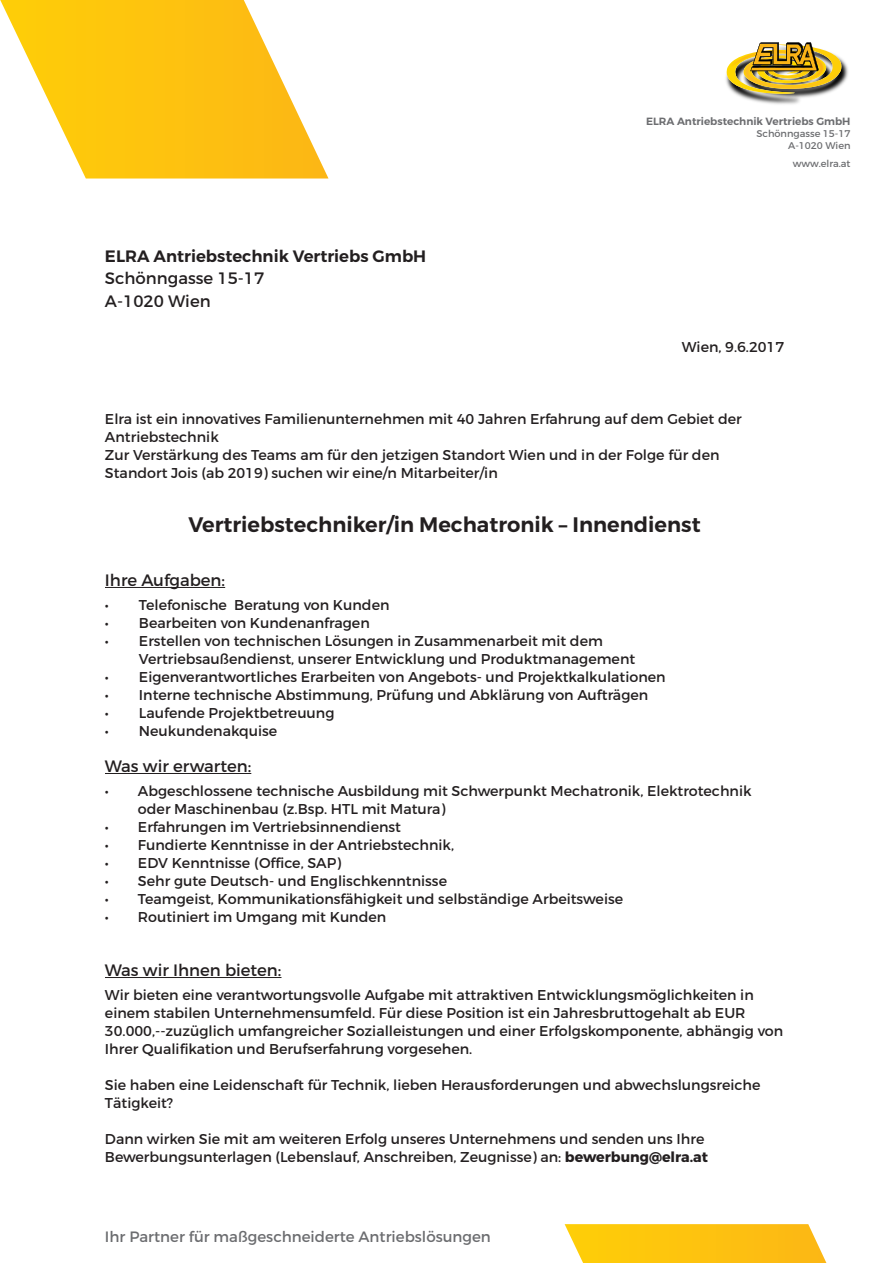
<style>
.page{position:relative;width:893px;height:1263px;background:#fff}
.page>*{position:absolute;margin:0;border:0;box-sizing:border-box;transform-origin:0 0}
.t1{font:600 21px "Montserrat";color:#231f20}
.t2{font:16.5px/22.5px "Montserrat";color:#231f20}
.t3{font:600 16.5px "Montserrat";color:#231f20}
.t4{font:15px "Montserrat";color:#6c6d70}
.t5{font:14.25px/18px "Montserrat";color:#231f20}
.t6{font:600 10.5px "Montserrat";color:#6c6d70}
.t7{font:9.75px/12px "Montserrat";color:#6c6d70;text-align:right}
.s1{font-weight:700}
</style>
<div class="page">
<svg style="left:0;top:0;width:328px;height:179px"></svg>
<svg style="left:565px;top:1224px;width:261px;height:39px;background:#fdc71f"></svg>
<img style="left:750px;top:100px;width:50px;height:4px">
<img style="left:744px;top:98px;width:57px;height:2px">
<img style="left:739px;top:96px;width:77px;height:2px">
<img style="left:726px;top:42px;width:122px;height:54px">
<hr style="left:105px;top:587px;width:120px;height:1px;background:#231f20">
<hr style="left:105px;top:773px;width:146px;height:1px;background:#231f20">
<hr style="left:105px;top:977px;width:176px;height:1px;background:#231f20">
<p class="t3" style="left:105px;top:246px;width:323px">ELRA Antriebstechnik Vertriebs GmbH</p>
<p class="t2" style="left:105px;top:267px;width:161px">Schönngasse 15-17<br>A-1020 Wien</p>
<p class="t6" style="left:646px;top:115px;width:206px">ELRA Antriebstechnik Vertriebs GmbH</p>
<p class="t7" style="left:756px;top:127px;width:96px">Schönngasse 15-17<br>A-1020 Wien</p>
<p class="t7" style="left:793px;top:157px;width:59px">www.elra.at</p>
<p class="t5" style="left:682px;top:338px;width:104px">Wien, 9.6.2017</p>
<p class="t5" style="left:105px;top:410px;width:638px">Elra ist ein innovatives Familienunternehmen mit 40 Jahren Erfahrung auf dem Gebiet der Antriebstechnik<br>Zur Verstärkung des Teams am für den jetzigen Standort Wien und in der Folge für den Standort Jois (ab 2019) suchen wir eine/n Mitarbeiter/in</p>
<h1 class="t1" style="left:189px;top:511px;width:514px">Vertriebstechniker/in Mechatronik – Innendienst</h1>
<p class="t2" style="left:105px;top:569px;width:122px">Ihre Aufgaben:</p>
<p class="t5" style="left:105px;top:596px;width:286px">• Telefonische Beratung von Kunden</p>
<p class="t5" style="left:105px;top:614px;width:266px">• Bearbeiten von Kundenanfragen</p>
<p class="t5" style="left:139px;top:632px;width:498px;text-indent:-34px">• Erstellen von technischen Lösungen in Zusammenarbeit mit dem<br>Vertriebsaußendienst, unserer Entwicklung und Produktmanagement</p>
<p class="t5" style="left:105px;top:668px;width:562px">• Eigenverantwortliches Erarbeiten von Angebots- und Projektkalkulationen</p>
<p class="t5" style="left:105px;top:686px;width:545px">• Interne technische Abstimmung, Prüfung und Abklärung von Aufträgen</p>
<p class="t5" style="left:105px;top:704px;width:231px">• Laufende Projektbetreuung</p>
<p class="t5" style="left:105px;top:722px;width:174px">• Neukundenakquise</p>
<p class="t2" style="left:105px;top:755px;width:148px">Was wir erwarten:</p>
<p class="t5" style="left:138px;top:782px;width:615px;text-indent:-33px">• Abgeschlossene technische Ausbildung mit Schwerpunkt Mechatronik, Elektrotechnik oder Maschinenbau (z.Bsp. HTL mit Matura)</p>
<p class="t5" style="left:105px;top:818px;width:298px">• Erfahrungen im Vertriebsinnendienst</p>
<p class="t5" style="left:105px;top:836px;width:351px">• Fundierte Kenntnisse in der Antriebstechnik,</p>
<p class="t5" style="left:105px;top:854px;width:238px">• EDV Kenntnisse (Office, SAP)</p>
<p class="t5" style="left:105px;top:872px;width:344px">• Sehr gute Deutsch- und Englischkenntnisse</p>
<p class="t5" style="left:105px;top:890px;width:520px">• Teamgeist, Kommunikationsfähigkeit und selbständige Arbeitsweise</p>
<p class="t5" style="left:105px;top:908px;width:283px">• Routiniert im Umgang mit Kunden</p>
<p class="t2" style="left:105px;top:959px;width:178px">Was wir Ihnen bieten:</p>
<p class="t5" style="left:105px;top:986px;width:680px">Wir bieten eine verantwortungsvolle Aufgabe mit attraktiven Entwicklungsmöglichkeiten in einem stabilen Unternehmensumfeld. Für diese Position ist ein Jahresbruttogehalt ab EUR 30.000,--zuzüglich umfangreicher Sozialleistungen und einer Erfolgskomponente, abhängig von Ihrer Qualifikation und Berufserfahrung vorgesehen.</p>
<p class="t5" style="left:105px;top:1076px;width:657px">Sie haben eine Leidenschaft für Technik, lieben Herausforderungen und abwechslungsreiche<br>Tätigkeit?</p>
<p class="t5" style="left:105px;top:1130px;width:604px">Dann wirken Sie mit am weiteren Erfolg unseres Unternehmens und senden uns Ihre<br>Bewerbungsunterlagen (Lebenslauf, Anschreiben, Zeugnisse) an: <span class="s1">bewerbung@elra.at</span></p>
<p class="t4" style="left:105px;top:1227px;width:387px">Ihr Partner für maßgeschneiderte Antriebslösungen</p>
</div>
